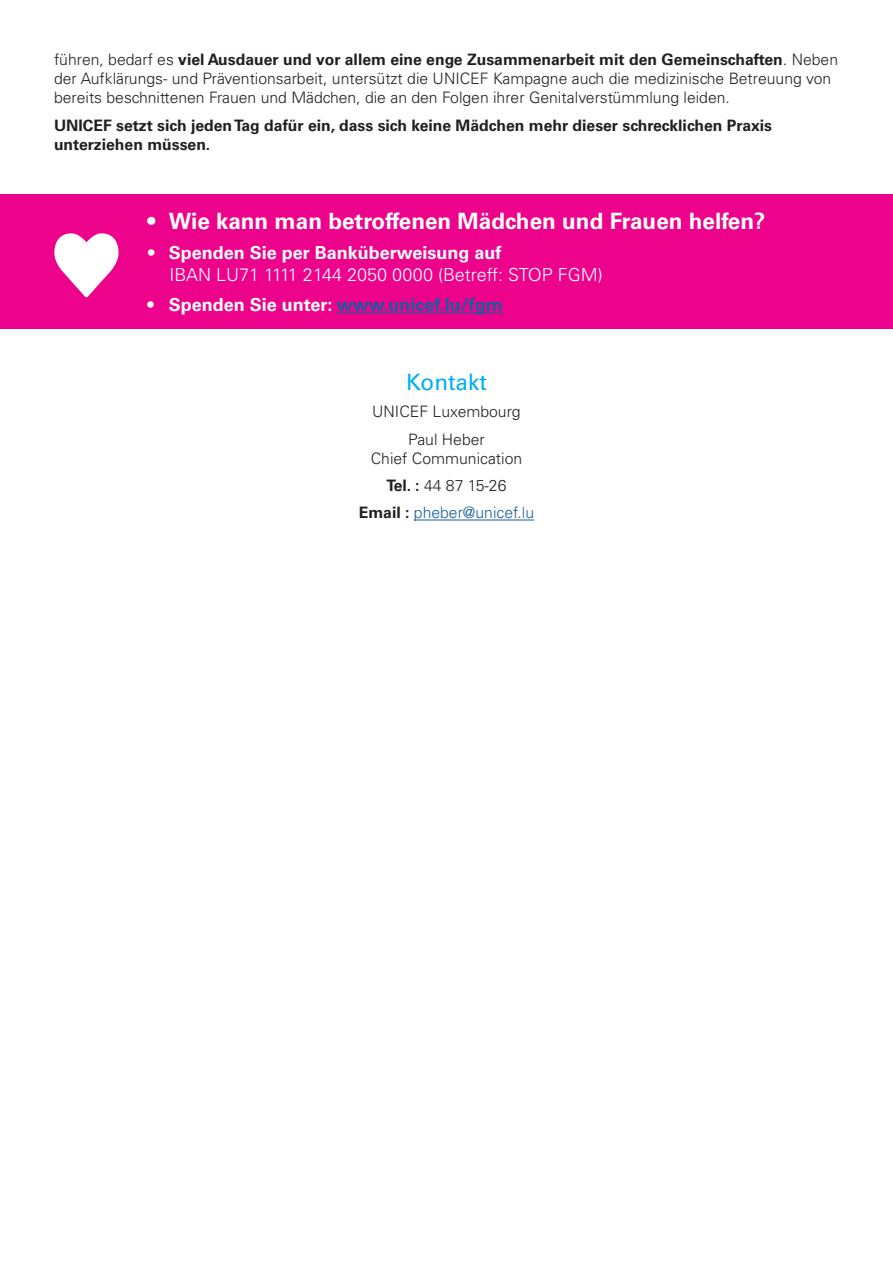
<style>
.page{position:relative;width:893px;height:1263px;background:#fff}
.page>*{position:absolute;margin:0;border:0;box-sizing:border-box;transform-origin:0 0}
.t1{font:700 22.5px "Univers LT Std";color:#fff}
.Heading{font:22.5px "Univers LT Std";color:#00aeef}
.t2{font:300 18px/21.6px "Univers LT Std";color:#fff}
.t3{font:700 18px "Univers LT Std";color:#fff}
.Paragraph_Style_1{font:300 15.75px/18.9px "Univers LT Std";color:#231f20}
.Paragraph_Style_1-2{font:700 15.75px/18.9px "Univers LT Std";color:#231f20}
.Paragraph_Style_1-3{font:300 15.75px "Univers LT Std";color:#175d9e}
.s1{font-weight:700}
.s2{color:#175d9e}
.s3{font-weight:700;color:#231f20}
</style>
<div class="page">
<div style="left:0;top:195px;width:893px;height:134px;background:#ed028c"></div>
<hr style="left:337px;top:312px;width:166px;height:1px;background:#175d9e">
<svg style="left:54px;top:233px;width:65px;height:64px"></svg>
<hr style="left:414px;top:520px;width:120px;height:1px;background:#175d9e">
<p class="Paragraph_Style_1" style="left:54px;top:50px;width:786px">führen, bedarf es <span class="s1">viel Ausdauer und vor allem eine enge Zusammenarbeit mit den Gemeinschaften</span>. Neben der Aufklärungs- und Präventionsarbeit, untersützt die UNICEF Kampagne auch die medizinische Betreuung von bereits beschnittenen Frauen und Mädchen, die an den Folgen ihrer Genitalverstümmlung leiden.</p>
<p class="Paragraph_Style_1-2" style="left:54px;top:116px;width:720px">UNICEF setzt sich jeden Tag dafür ein, dass sich keine Mädchen mehr dieser schrecklichen Praxis unterziehen müssen.</p>
<p class="t1" style="left:147px;top:208px;width:620px">• Wie kann man betroffenen Mädchen und Frauen helfen?</p>
<p class="t2" style="left:170px;top:242px;width:435px;text-indent:-21px"><span class="s1">• Spenden Sie per Banküberweisung auf<br></span>IBAN LU71 1111 2144 2050 0000 (Betreff: STOP FGM)</p>
<p class="t3" style="left:147px;top:294px;width:357px">• Spenden Sie unter: <span class="s2">www.unicef.lu/fgm</span></p>
<p class="Heading" style="left:406px;top:369px;width:82px">Kontakt</p>
<p class="Paragraph_Style_1" style="left:372px;top:402px;width:150px">UNICEF Luxembourg</p>
<p class="Paragraph_Style_1" style="left:371px;top:430px;width:153px;text-align:center">Paul Heber<br>Chief Communication</p>
<p class="Paragraph_Style_1" style="left:386px;top:476px;width:121px"><span class="s1">Tel. :</span> 44 87 15-26</p>
<p class="Paragraph_Style_1-3" style="left:359px;top:503px;width:177px"><span class="s3">Email :</span> pheber@unicef.lu</p>
</div>
